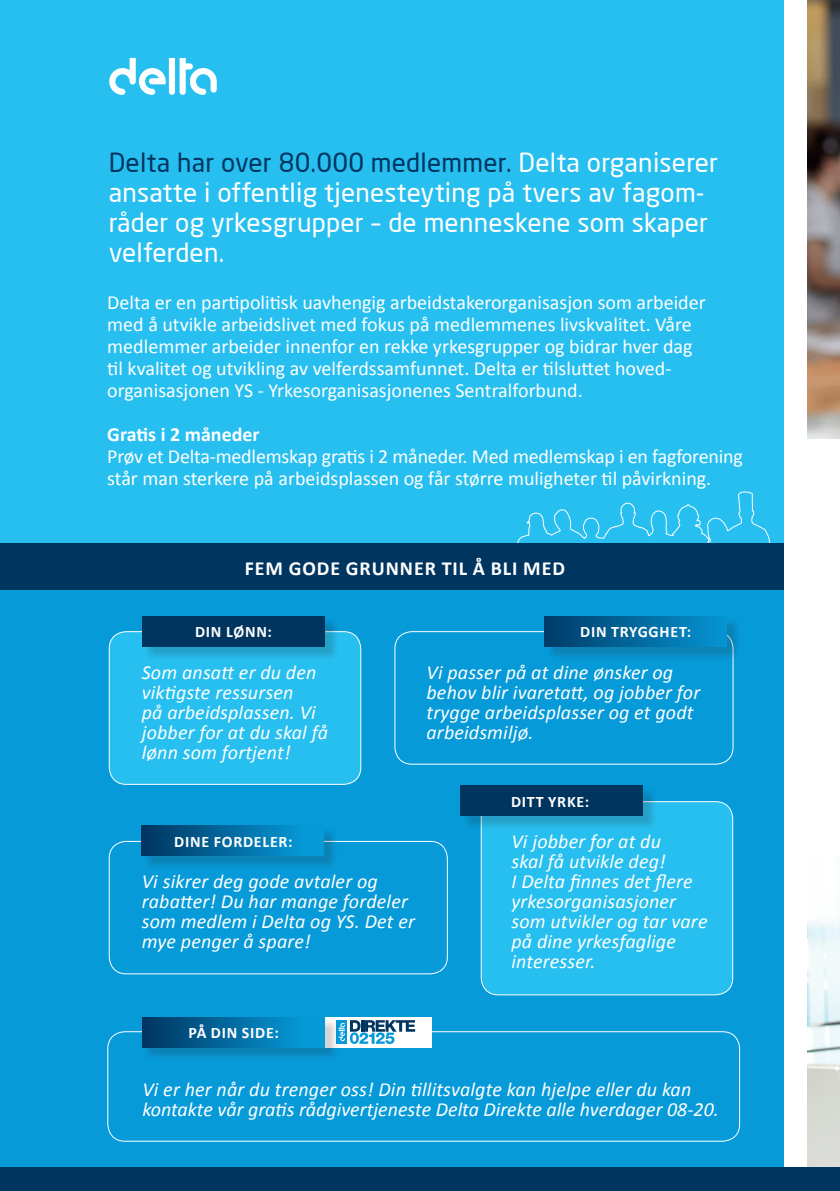
<style>
.page{position:relative;width:840px;height:1191px;background:#fff}
.page>*{position:absolute;margin:0;border:0;box-sizing:border-box;transform-origin:0 0}
.Blankett_smaa_boksta{font:26px/30px "Neo Sans";letter-spacing:.01em;color:#fff}
.Blankett_smaa_boksta-2{font:italic 20px/20px "Calibri";letter-spacing:.01em;color:#fff}
.Blankett_smaa_boksta-3{font:20px/22px "Calibri";color:#fff}
.Blankett_smaa_boksta-4{font:700 20px "Calibri";letter-spacing:.045em;color:#fff}
.Blankett_smaa_boksta-5{font:700 20px "Calibri";color:#fff}
.Blankett_smaa_boksta-6{font:700 16px "Calibri";letter-spacing:.045em;color:#fff}
.s1{color:#003560}
</style>
<div class="page">
<div style="left:0;top:468px;width:782px;height:723px;background:#069ad9"></div>
<div style="left:0;top:0;width:782px;height:545px;background:#26bff0"></div>
<img style="left:807px;top:0;width:32px;height:439px">
<svg style="left:109px;top:58px;width:108px;height:37px"></svg>
<div style="left:0;top:543px;width:782px;height:47px;background:#003560"></div>
<svg style="left:517px;top:491px;width:253px;height:52px"></svg>
<div style="left:109px;top:631px;width:251px;height:153px;background:#26bff0;border-radius:17px"></div>
<div style="left:109px;top:631px;width:252px;height:154px;border:1px solid #fff;border-radius:17px"></div>
<div style="left:144px;top:617px;width:195px;height:43px;background:#231f20;opacity:.2"></div>
<div style="left:142px;top:615px;width:183px;height:31px;background:#003560"></div>
<div style="left:394px;top:631px;width:339px;height:133px;border:1px solid #fff;border-radius:17px"></div>
<div style="left:545px;top:617px;width:195px;height:43px;background:#231f20;opacity:.2"></div>
<div style="left:544px;top:615px;width:182px;height:31px;background:linear-gradient(to right,#003b67,#0594d2)"></div>
<div style="left:481px;top:801px;width:251px;height:193px;background:#26bff0;border-radius:17px"></div>
<div style="left:480px;top:801px;width:252px;height:194px;border:1px solid #fff;border-radius:17px"></div>
<div style="left:461px;top:787px;width:195px;height:43px;background:#231f20;opacity:.2"></div>
<div style="left:459px;top:785px;width:183px;height:31px;background:#003560"></div>
<img style="left:807px;top:919px;width:32px;height:248px">
<div style="left:107px;top:1031px;width:632px;height:110px;border:1px solid #fff;border-radius:17px"></div>
<div style="left:324px;top:1016px;width:107px;height:31px;background:#fff"></div>
<svg style="left:339px;top:1020px;width:76px;height:24px"></svg>
<div style="left:143px;top:1018px;width:196px;height:43px;background:#231f20;opacity:.2"></div>
<div style="left:142px;top:1016px;width:182px;height:31px;background:linear-gradient(to right,#003560,#06a2e2)"></div>
<div style="left:0;top:1167px;width:839px;height:24px;background:#003560"></div>
<div style="left:109px;top:841px;width:338px;height:133px;border:1px solid #fff;border-radius:17px"></div>
<div style="left:143px;top:827px;width:195px;height:43px;background:#231f20;opacity:.2"></div>
<div style="left:141px;top:825px;width:183px;height:31px;background:linear-gradient(to right,#003560,#06a2e3)"></div>
<p class="Blankett_smaa_boksta" style="left:109px;top:147px;width:610px"><span class="s1">Delta har over 80.000 medlemmer.</span> Delta organiserer ansatte i offentlig tjenesteyting på tvers av fagom&shy;råder og yrkesgrupper – de menneskene som skaper velferden.</p>
<p class="Blankett_smaa_boksta-3" style="left:107px;top:292px;width:599px">Delta er en partipolitisk uavhengig arbeidstakerorganisasjon som arbeider</p>
<p class="Blankett_smaa_boksta-3" style="left:107px;top:314px;width:585px">med å utvikle arbeidslivet med fokus på medlemmenes livskvalitet. Våre</p>
<p class="Blankett_smaa_boksta-3" style="left:107px;top:336px;width:586px">medlemmer arbeider innenfor en rekke yrkesgrupper og bidrar hver dag</p>
<p class="Blankett_smaa_boksta-3" style="left:107px;top:358px;width:565px">til kvalitet og utvikling av velferdssamfunnet. Delta er tilsluttet hoved-</p>
<p class="Blankett_smaa_boksta-3" style="left:107px;top:380px;width:476px">organisasjonen YS - Yrkesorganisasjonenes Sentralforbund.</p>
<p class="Blankett_smaa_boksta-5" style="left:107px;top:422px;width:154px">Gratis i 2 måneder</p>
<p class="Blankett_smaa_boksta-3" style="left:107px;top:446px;width:636px">Prøv et Delta-medlemskap gratis i 2 måneder. Med medlemskap i en fagforening står man sterkere på arbeidsplassen og får større muligheter til påvirkning.</p>
<p class="Blankett_smaa_boksta-4" style="left:244px;top:555px;width:321px">FEM GODE GRUNNER TIL Å BLI MED</p>
<p class="Blankett_smaa_boksta-6" style="left:195px;top:621px;width:78px">DIN LØNN:</p>
<p class="Blankett_smaa_boksta-2" style="left:142px;top:661px;width:188px">Som ansatt er du den viktigste ressursen<br>på arbeidsplassen. Vi jobber for at du skal få lønn som fortjent!</p>
<p class="Blankett_smaa_boksta-6" style="left:580px;top:621px;width:112px">DIN TRYGGHET:</p>
<p class="Blankett_smaa_boksta-2" style="left:426px;top:661px;width:275px">Vi passer på at dine ønsker og behov blir ivaretatt, og jobber for trygge arbeidsplasser og et godt arbeidsmiljø.</p>
<p class="Blankett_smaa_boksta-6" style="left:174px;top:831px;width:120px">DINE FORDELER:</p>
<p class="Blankett_smaa_boksta-2" style="left:142px;top:871px;width:237px">Vi sikrer deg gode avtaler og</p>
<p class="Blankett_smaa_boksta-2" style="left:142px;top:891px;width:274px">rabatter! Du har mange fordeler som medlem i Delta og YS. Det er mye penger å spare!</p>
<p class="Blankett_smaa_boksta-6" style="left:510px;top:791px;width:80px">DITT YRKE:</p>
<p class="Blankett_smaa_boksta-2" style="left:511px;top:830px;width:151px">Vi jobber for at du</p>
<p class="Blankett_smaa_boksta-2" style="left:511px;top:850px;width:156px">skal få utvikle deg!</p>
<p class="Blankett_smaa_boksta-2" style="left:511px;top:870px;width:197px">I Delta finnes det flere yrkesorganisasjoner som utvikler og tar vare på dine yrkesfaglige interesser.</p>
<p class="Blankett_smaa_boksta-6" style="left:188px;top:1022px;width:92px">PÅ DIN SIDE:</p>
<p class="Blankett_smaa_boksta-2" style="left:142px;top:1078px;width:577px">Vi er her når du trenger oss! Din tillitsvalgte kan hjelpe eller du kan kontakte vår gratis rådgivertjeneste Delta Direkte alle hverdager 08-20.</p>
</div>
